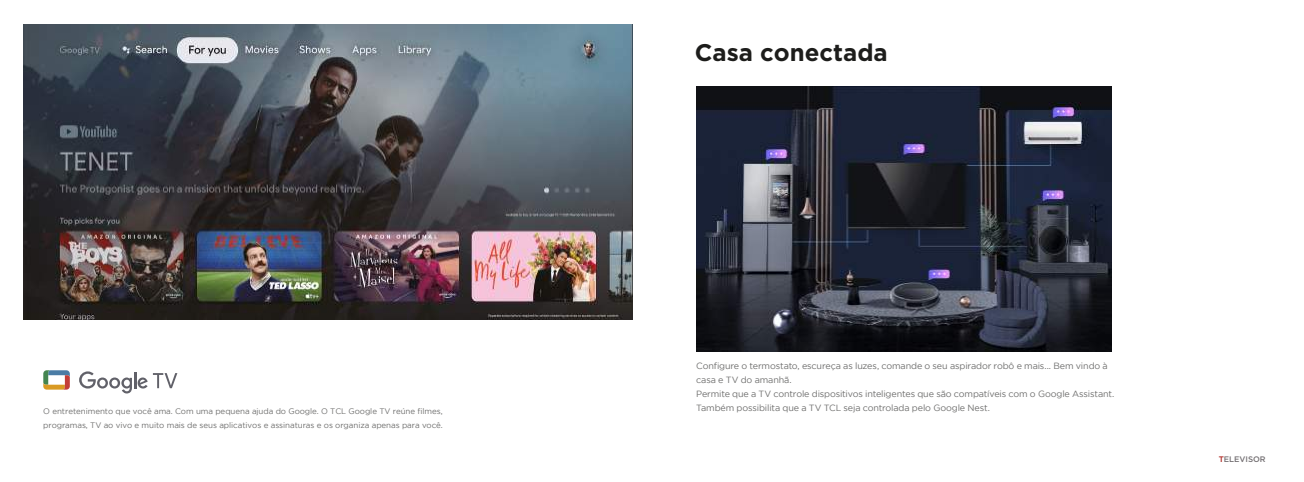
<style>
.page{position:relative;width:1304px;height:482px;background:#fff}
.page>*{position:absolute;margin:0;border:0;box-sizing:border-box;transform-origin:0 0}
.t1{font:700 24px "Gotham";color:#1d1d1b}
.t2{font:9px/14px "Gotham";letter-spacing:-.015em;color:#6f6f6e}
.t3{font:8px/13.6px "Gotham";letter-spacing:-.005em;color:#6f6f6e}
.t4{font:500 8px "Gotham";color:#747073}
.s1{color:#ac201b}
</style>
<div class="page">
<svg style="left:79px;top:371px;width:98px;height:22px"></svg>
<svg style="left:43px;top:370px;width:27px;height:20px"></svg>
<img style="left:697px;top:86px;width:414px;height:266px">
<img style="left:23px;top:25px;width:610px;height:294px">
<p class="t3" style="left:43px;top:404px;width:401px">O entretenimento que você ama. Com uma pequena ajuda do Google. O TCL Google TV reúne filmes, programas, TV ao vivo e muito mais de seus aplicativos e assinaturas e os organiza apenas para você.</p>
<h1 class="t1" style="left:695px;top:36px;width:194px">Casa conectada</h1>
<p class="t2" style="left:696px;top:358px;width:420px">Configure o termostato, escureça as luzes, comande o seu aspirador robô e mais... Bem vindo à casa e TV do amanhã.<br>Permite que a TV controle dispositivos inteligentes que são compatíveis com o Google Assistant.<br>Também possibilita que a TV TCL seja controlada pelo Google Nest.</p>
<p class="t4" style="left:1219px;top:454px;width:49px"><span class="s1">T</span>ELEVISOR</p>
</div>
